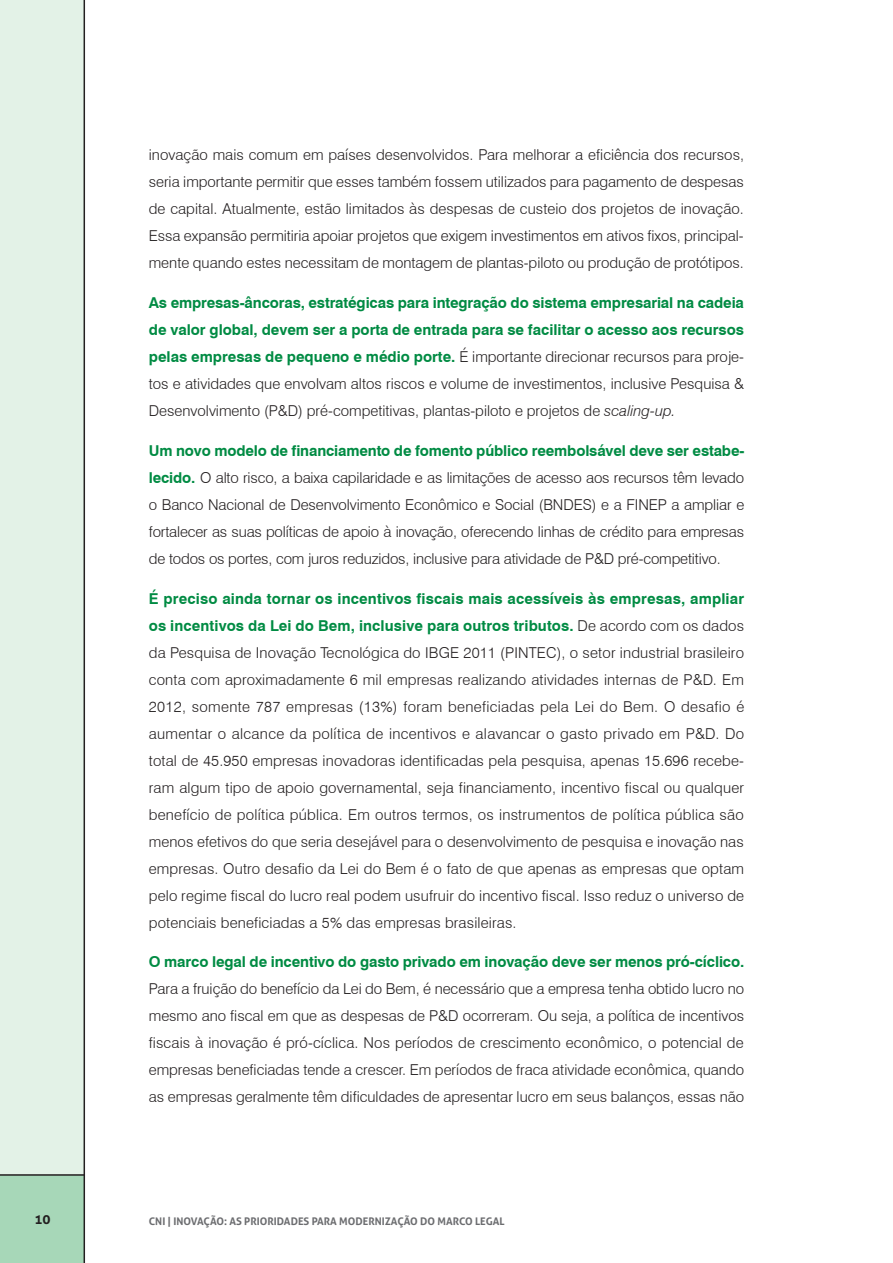
<style>
.page{position:relative;width:893px;height:1263px;background:#fff}
.page>*{position:absolute;margin:0;border:0;box-sizing:border-box;transform-origin:0 0}
.t1{font:300 15px/27px "Swiss 721 BT";color:#231f20;text-align:justify}
.t2{font:700 15px "Swiss 721 BT";letter-spacing:-.01em;color:#008b43}
.t3{font:700 13.5px "Aller";color:#231f20}
.t4{font:700 10.5px "Aller";color:#6c6d70}
.s1{font-weight:700;color:#008b43}
.s2{font-style:italic}
</style>
<div class="page">
<div style="left:0;top:0;width:84px;height:1175px;background:#e3f2e7"></div>
<div style="left:0;top:1175px;width:85px;height:88px;background:#a7d7b8"></div>
<hr style="left:84px;top:0;width:1px;height:1263px;background:#231f20">
<hr style="left:0;top:1174px;width:84px;height:2px;background:#231f20">
<p class="t1" style="left:149px;top:141px;width:597px">inovação mais comum em países desenvolvidos. Para melhorar a eficiência dos recursos, seria importante permitir que esses também fossem utilizados para pagamento de despesas de capital. Atualmente, estão limitados às despesas de custeio dos projetos de inovação.<br>Essa expansão permitiria apoiar projetos que exigem investimentos em ativos fixos, principal&shy;mente quando estes necessitam de montagem de plantas-piloto ou produção de protótipos.</p>
<p class="t1" style="left:149px;top:289px;width:597px"><span class="s1">As empresas-âncoras, estratégicas para integração do sistema empresarial na cadeia de valor global, devem ser a porta de entrada para se facilitar o acesso aos recursos pelas empresas de pequeno e médio porte.</span> É importante direcionar recursos para proje&shy;tos e atividades que envolvam altos riscos e volume de investimentos, inclusive Pesquisa &amp; Desenvolvimento (P&amp;D) pré-competitivas, plantas-piloto e projetos de <span class="s2">scaling-up.</span></p>
<p class="t1" style="left:149px;top:437px;width:597px"><span class="s1">Um novo modelo de financiamento de fomento público reembolsável deve ser estabe&shy;lecido.</span> O alto risco, a baixa capilaridade e as limitações de acesso aos recursos têm levado o Banco Nacional de Desenvolvimento Econômico e Social (BNDES) e a FINEP a ampliar e fortalecer as suas políticas de apoio à inovação, oferecendo linhas de crédito para empresas de todos os portes, com juros reduzidos, inclusive para atividade de P&amp;D pré-competitivo.</p>
<p class="t1" style="left:149px;top:585px;width:597px"><span class="s1">É preciso ainda tornar os incentivos fiscais mais acessíveis às empresas, ampliar os incentivos da Lei do Bem, inclusive para outros tributos.</span> De acordo com os dados da Pesquisa de Inovação Tecnológica do IBGE 2011 (PINTEC), o setor industrial brasileiro conta com aproximadamente 6 mil empresas realizando atividades internas de P&amp;D. Em 2012, somente 787 empresas (13%) foram beneficiadas pela Lei do Bem. O desafio é aumentar o alcance da política de incentivos e alavancar o gasto privado em P&amp;D. Do total de 45.950 empresas inovadoras identificadas pela pesquisa, apenas 15.696 recebe&shy;ram algum tipo de apoio governamental, seja financiamento, incentivo fiscal ou qualquer benefício de política pública. Em outros termos, os instrumentos de política pública são menos efetivos do que seria desejável para o desenvolvimento de pesquisa e inovação nas empresas. Outro desafio da Lei do Bem é o fato de que apenas as empresas que optam pelo regime fiscal do lucro real podem usufruir do incentivo fiscal. Isso reduz o universo de potenciais beneficiadas a 5% das empresas brasileiras.</p>
<p class="t2" style="left:149px;top:953px;width:597px">O marco legal de incentivo do gasto privado em inovação deve ser menos pró-cíclico.</p>
<p class="t1" style="left:149px;top:975px;width:597px">Para a fruição do benefício da Lei do Bem, é necessário que a empresa tenha obtido lucro no mesmo ano fiscal em que as despesas de P&amp;D ocorreram. Ou seja, a política de incentivos fiscais à inovação é pró-cíclica. Nos períodos de crescimento econômico, o potencial de empresas beneficiadas tende a crescer. Em períodos de fraca atividade econômica, quando as empresas geralmente têm dificuldades de apresentar lucro em seus balanços, essas não</p>
<p class="t3" style="left:34px;top:1211px;width:18px">10</p>
<p class="t4" style="left:149px;top:1214px;width:357px">CNI | INOVAÇÃO: AS PRIORIDADES PARA MODERNIZAÇÃO DO MARCO LEGAL</p>
</div>
